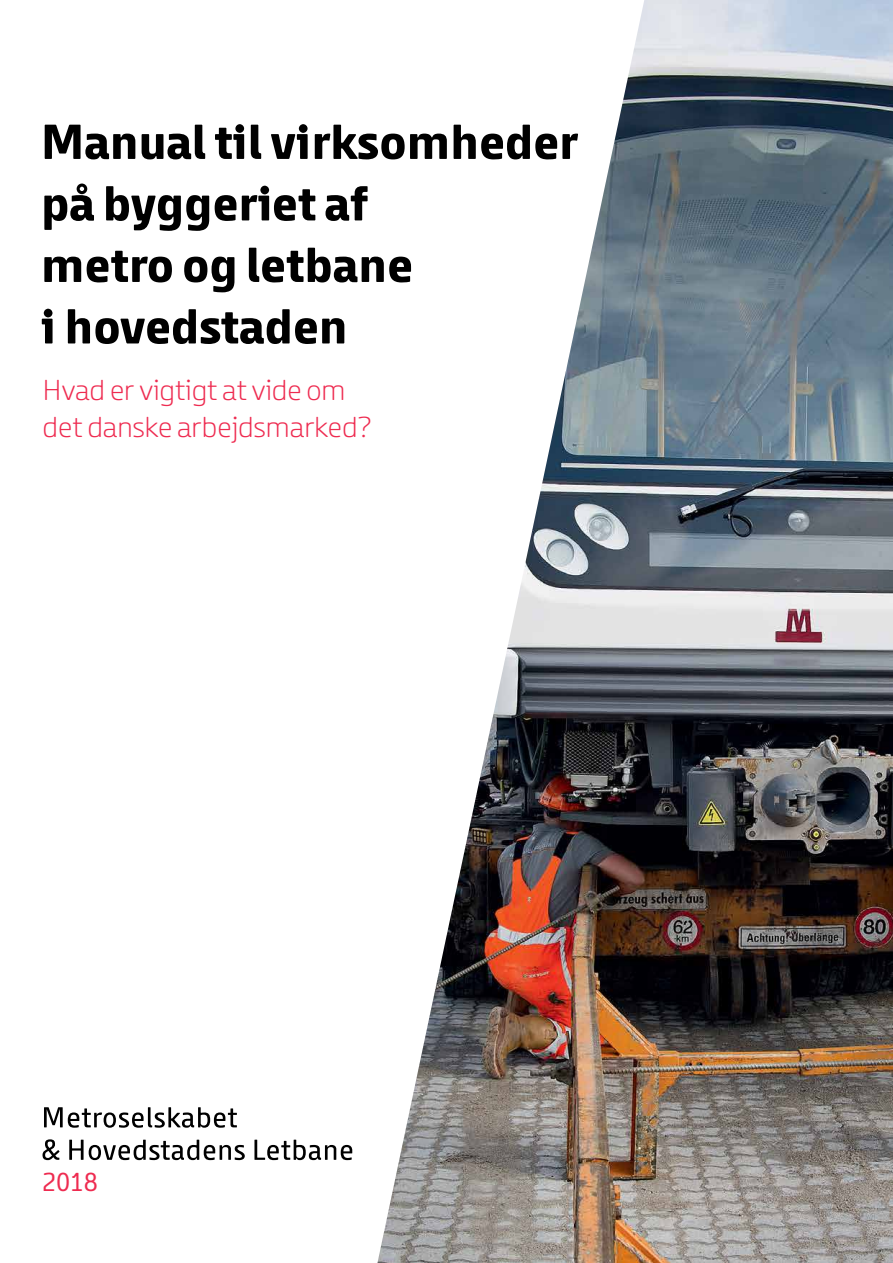
<style>
.page{position:relative;width:893px;height:1263px;background:#fff}
.page>*{position:absolute;margin:0;border:0;box-sizing:border-box;transform-origin:0 0}
.t1{font:700 51px/61.5px "Metro";color:#000}
.t2{font:300 30px/37.5px "Metro";color:#ee2b50}
.t3{font:27px "Metro";color:#ee2b50}
</style>
<div class="page">
<svg style="left:44px;top:1107px;width:193px;height:21px"></svg>
<svg style="left:43px;top:1139px;width:17px;height:21px"></svg>
<svg style="left:69px;top:1140px;width:176px;height:20px"></svg>
<svg style="left:254px;top:1140px;width:98px;height:20px"></svg>
<img style="left:377px;top:0;width:516px;height:1263px">
<p class="t1" style="left:41px;top:112px;width:539px">Manual til virksomheder på byggeriet af<br>metro og letbane<br>i hovedstaden</p>
<p class="t2" style="left:43px;top:371px;width:332px">Hvad er vigtigt at vide om det danske arbejdsmarked?</p>
<p class="t3" style="left:43px;top:1166px;width:57px">2018</p>
</div>
